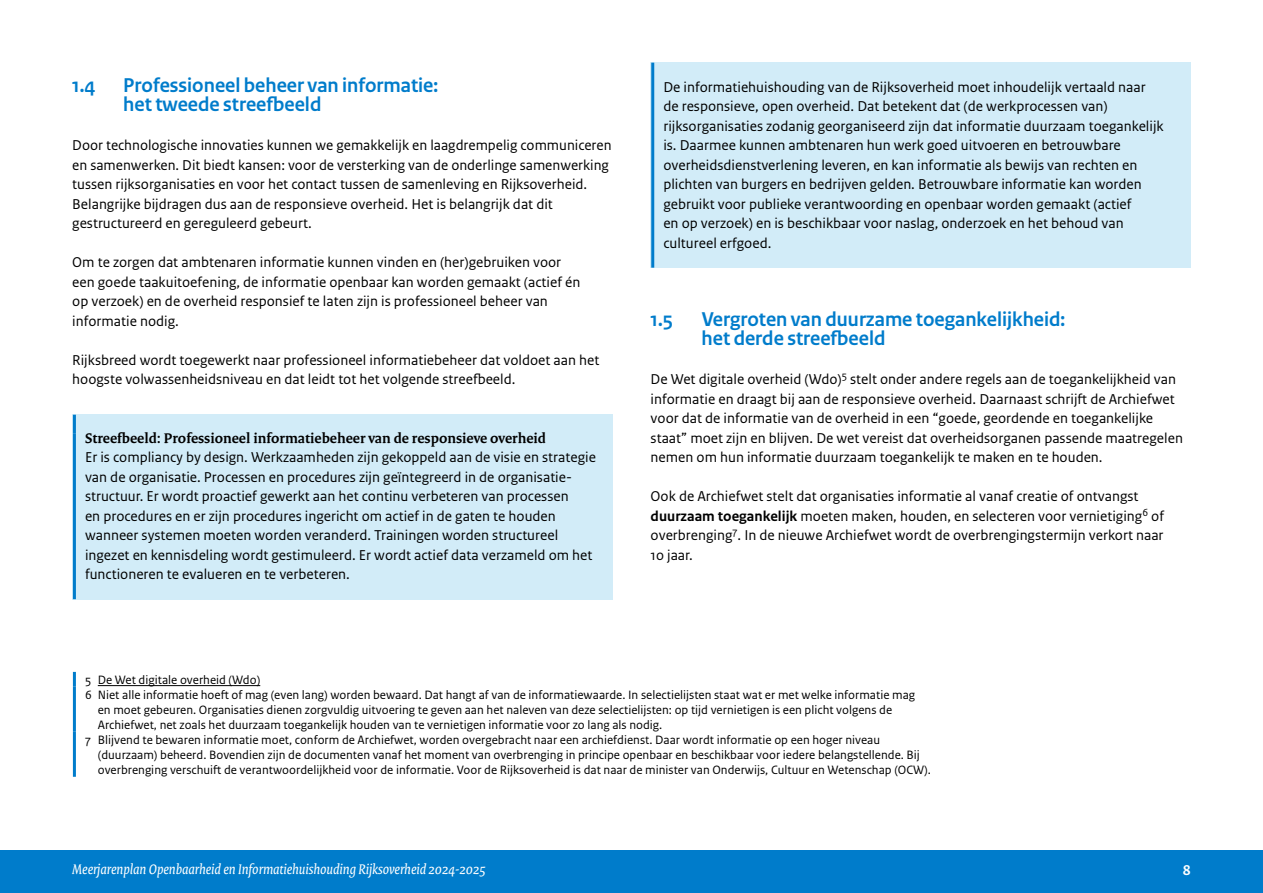
<style>
.page{position:relative;width:1263px;height:893px;background:#fff}
.page>*{position:absolute;margin:0;border:0;box-sizing:border-box;transform-origin:0 0}
.H2_Paragraafkop{font:700 21px/19.5px "Rijksoverheid Sans Heading";color:#007ccb}
.P_Broodtekst{font:15px/19.5px "Rijksoverheid Sans Text";color:#000}
.P_Kadertekst_Sans_Hemelblauw{font:15px/19.5px "Rijksoverheid Sans Text";color:#000}
.t1{font:italic 15px "Rijksoverheid Serif";color:#fff}
.H3_Kadertekst_Serif_kopje_Hemelblauw{font:700 15px "Rijksoverheid Serif";color:#000}
.t2{font:700 15px "Rijksoverheid Sans Text";color:#fff}
.A_Voetnoot_blauw{font:12.75px/15px "Rijksoverheid Sans Text";color:#000}
.s1{font-weight:700}
</style>
<div class="page">
<div style="left:0;top:850px;width:1263px;height:43px;background:#007ccb"></div>
<div style="left:72px;top:415px;width:540px;height:49px;background:#d2ecf8"></div>
<hr style="left:73px;top:415px;width:3px;height:32px;background:#007ccb">
<div style="left:72px;top:433px;width:540px;height:166px;background:#d2ecf8"></div>
<hr style="left:73px;top:433px;width:3px;height:166px;background:#007ccb">
<hr style="left:73px;top:672px;width:3px;height:15px;background:#007ccb">
<hr style="left:98px;top:685px;width:162px;height:1px;background:#000">
<hr style="left:73px;top:687px;width:3px;height:45px;background:#007ccb">
<hr style="left:73px;top:732px;width:3px;height:45px;background:#007ccb">
<div style="left:651px;top:63px;width:540px;height:205px;background:#d2ecf8"></div>
<hr style="left:651px;top:63px;width:3px;height:205px;background:#007ccb">
<h2 class="H2_Paragraafkop" style="left:72px;top:76px;width:25px">1.4</h2>
<h2 class="H2_Paragraafkop" style="left:123px;top:76px;width:316px">Professioneel beheer van informatie: het tweede streefbeeld</h2>
<p class="P_Broodtekst" style="left:72px;top:136px;width:541px">Door technologische innovaties kunnen we gemakkelijk en laagdrempelig communiceren en samenwerken. Dit biedt kansen: voor de versterking van de onderlinge samenwerking tussen rijksorganisaties en voor het contact tussen de samenleving en Rijksoverheid.<br>Belangrijke bijdragen dus aan de responsieve overheid. Het is belangrijk dat dit gestructureerd en gereguleerd gebeurt.</p>
<p class="P_Broodtekst" style="left:72px;top:253px;width:510px">Om te zorgen dat ambtenaren informatie kunnen vinden en (her)gebruiken voor een goede taakuitoefening, de informatie openbaar kan worden gemaakt (actief én op verzoek) en de overheid responsief te laten zijn is professioneel beheer van informatie nodig.</p>
<p class="P_Broodtekst" style="left:72px;top:350px;width:528px">Rijksbreed wordt toegewerkt naar professioneel informatiebeheer dat voldoet aan het hoogste volwassenheidsniveau en dat leidt tot het volgende streefbeeld.</p>
<h3 class="H3_Kadertekst_Serif_kopje_Hemelblauw" style="left:85px;top:429px;width:462px">Streefbeeld: Professioneel informatiebeheer van de responsieve overheid</h3>
<p class="P_Kadertekst_Sans_Hemelblauw" style="left:85px;top:448px;width:512px">Er is compliancy by design. Werkzaamheden zijn gekoppeld aan de visie en strategie van de organisatie. Processen en procedures zijn geïntegreerd in de organisatie&shy;structuur. Er wordt proactief gewerkt aan het continu verbeteren van processen<br>en procedures en er zijn procedures ingericht om actief in de gaten te houden wanneer systemen moeten worden veranderd. Trainingen worden structureel ingezet en kennisdeling wordt gestimuleerd. Er wordt actief data verzameld om het functioneren te evalueren en te verbeteren.</p>
<p class="P_Kadertekst_Sans_Hemelblauw" style="left:663px;top:77px;width:502px">De informatiehuishouding van de Rijksoverheid moet inhoudelijk vertaald naar de responsieve, open overheid. Dat betekent dat (de werkprocessen van) rijksorganisaties zodanig georganiseerd zijn dat informatie duurzaam toegankelijk is. Daarmee kunnen ambtenaren hun werk goed uitvoeren en betrouwbare overheidsdienstverlening leveren, en kan informatie als bewijs van rechten en plichten van burgers en bedrijven gelden. Betrouwbare informatie kan worden gebruikt voor publieke verantwoording en openbaar worden gemaakt (actief<br>en op verzoek) en is beschikbaar voor naslag, onderzoek en het behoud van cultureel erfgoed.</p>
<h2 class="H2_Paragraafkop" style="left:651px;top:310px;width:24px">1.5</h2>
<h2 class="H2_Paragraafkop" style="left:702px;top:310px;width:365px">Vergroten van duurzame toegankelijkheid: het derde streefbeeld</h2>
<p class="P_Broodtekst" style="left:651px;top:370px;width:534px">De Wet digitale overheid (Wdo)<sup>5</sup> stelt onder andere regels aan de toegankelijkheid van informatie en draagt bij aan de responsieve overheid. Daarnaast schrijft de Archiefwet voor dat de informatie van de overheid in een “goede, geordende en toegankelijke staat” moet zijn en blijven. De wet vereist dat overheidsorganen passende maatregelen nemen om hun informatie duurzaam toegankelijk te maken en te houden.</p>
<p class="P_Broodtekst" style="left:651px;top:487px;width:515px">Ook de Archiefwet stelt dat organisaties informatie al vanaf creatie of ontvangst <span class="s1">duurzaam toegankelijk</span> moeten maken, houden, en selecteren voor vernietiging<sup>6</sup> of overbrenging<sup>7</sup>. In de nieuwe Archiefwet wordt de overbrengingstermijn verkort naar 10 jaar.</p>
<p class="A_Voetnoot_blauw" style="left:85px;top:673px;width:177px">5 De Wet digitale overheid (Wdo)</p>
<p class="A_Voetnoot_blauw" style="left:98px;top:688px;width:819px;text-indent:-13px">6 Niet alle informatie hoeft of mag (even lang) worden bewaard. Dat hangt af van de informatiewaarde. In selectielijsten staat wat er met welke informatie mag en moet gebeuren. Organisaties dienen zorgvuldig uitvoering te geven aan het naleven van deze selectielijsten: op tijd vernietigen is een plicht volgens de<br>Archiefwet, net zoals het duurzaam toegankelijk houden van te vernietigen informatie voor zo lang als nodig.</p>
<p class="A_Voetnoot_blauw" style="left:98px;top:733px;width:835px;text-indent:-13px">7 Blijvend te bewaren informatie moet, conform de Archiefwet, worden overgebracht naar een archiefdienst. Daar wordt informatie op een hoger niveau (duurzaam) beheerd. Bovendien zijn de documenten vanaf het moment van overbrenging in principe openbaar en beschikbaar voor iedere belangstellende. Bij overbrenging verschuift de verantwoordelijkheid voor de informatie. Voor de Rijksoverheid is dat naar de minister van Onderwijs, Cultuur en Wetenschap (OCW).</p>
<p class="t1" style="left:72px;top:860px;width:415px">Meerjarenplan Openbaarheid en Informatiehuishouding Rijksoverheid 2024-2025</p>
<p class="t2" style="left:1183px;top:862px;width:9px">8</p>
</div>
